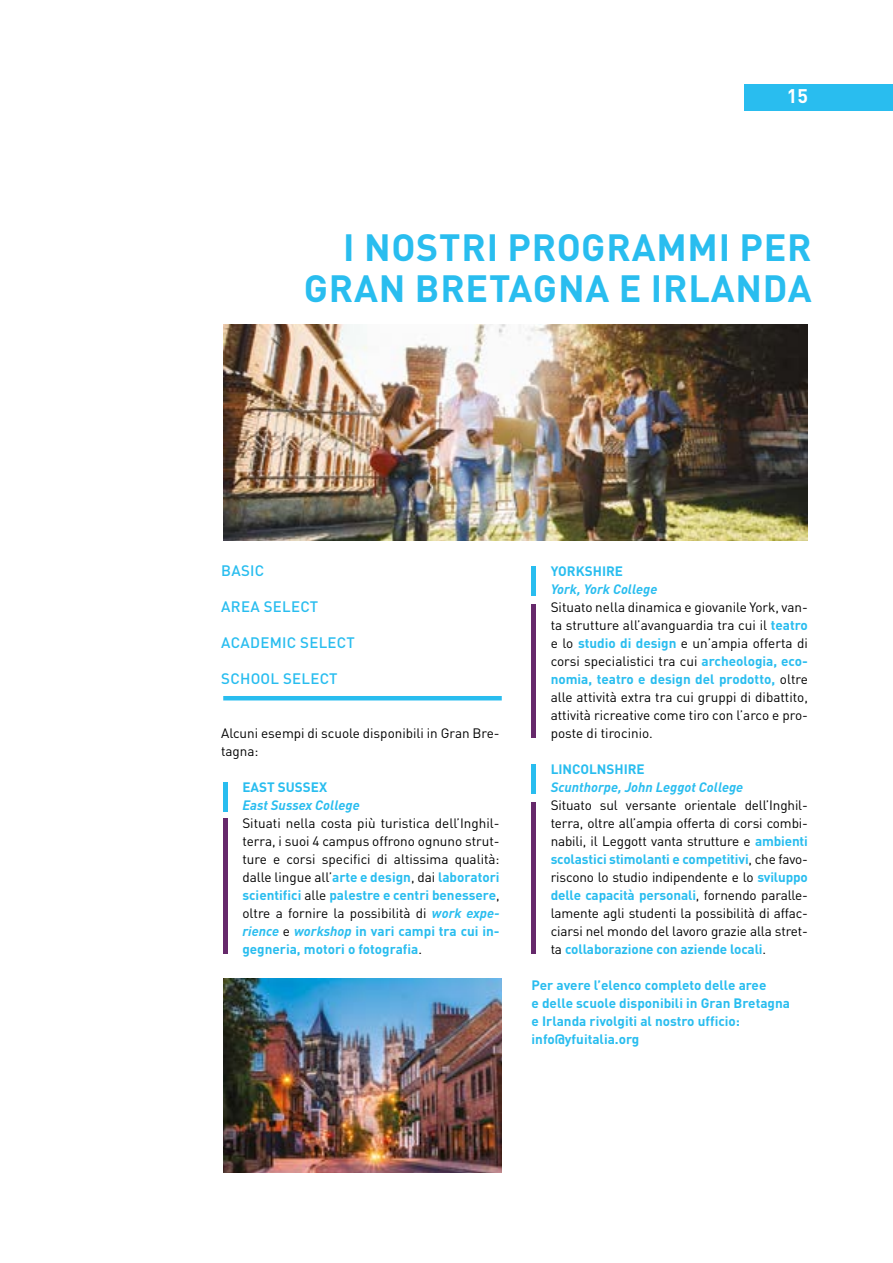
<style>
.page{position:relative;width:893px;height:1263px;background:#fff}
.page>*{position:absolute;margin:0;border:0;box-sizing:border-box;transform-origin:0 0}
.t1{font:700 37.5px/40.5px "DIN Pro";letter-spacing:.02em;color:#29bdef;text-align:right}
.t2{font:700 19.5px "DIN Pro";color:#fff}
.t3{font:500 15px "DIN Pro";letter-spacing:.02em;color:#29bdef}
.t4{font:13.5px/18px "DIN Pro";color:#000;text-align:justify}
.t5{font:700 13.5px/18px "DIN Pro";color:#29bdef}
.t6{font:italic 700 13.5px "DIN Pro";color:#29bdef}
.s1{font-weight:700;color:#29bdef}
.s2{font-weight:700;font-style:italic;color:#29bdef}
</style>
<div class="page">
<div style="left:744px;top:84px;width:149px;height:26px;background:#29bdef"></div>
<hr style="left:223px;top:818px;width:4px;height:136px;background:#66296b">
<div style="left:223px;top:782px;width:5px;height:29px;background:#29bdef"></div>
<div style="left:531px;top:764px;width:5px;height:29px;background:#29bdef"></div>
<div style="left:531px;top:566px;width:5px;height:29px;background:#29bdef"></div>
<div style="left:531px;top:802px;width:5px;height:152px;background:#66296b"></div>
<div style="left:531px;top:604px;width:5px;height:134px;background:#66296b"></div>
<img style="left:223px;top:324px;width:585px;height:216px">
<hr style="left:223px;top:696px;width:279px;height:4px;background:#29bdef">
<img style="left:223px;top:978px;width:279px;height:195px">
<h2 class="t2" style="left:787px;top:80px;width:23px">15</h2>
<h1 class="t1" style="left:304px;top:223px;width:510px">I NOSTRI PROGRAMMI PER<br>GRAN BRETAGNA E IRLANDA</h1>
<p class="t3" style="left:221px;top:558px;width:45px">BASIC</p>
<p class="t3" style="left:221px;top:594px;width:98px">AREA SELECT</p>
<p class="t3" style="left:221px;top:630px;width:135px">ACADEMIC SELECT</p>
<p class="t3" style="left:221px;top:666px;width:118px">SCHOOL SELECT</p>
<p class="t4" style="left:221px;top:724px;width:280px">Alcuni esempi di scuole disponibili in Gran Bre&shy;tagna:</p>
<p class="t5" style="left:242px;top:777px;width:86px">EAST SUSSEX</p>
<p class="t6" style="left:242px;top:794px;width:119px">East Sussex College</p>
<p class="t4" style="left:242px;top:814px;width:259px">Situati nella costa più turistica dell’Inghil&shy;terra, i suoi 4 campus offrono ognuno strut&shy;ture e corsi specifici di altissima qualità: dalle lingue all’<span class="s1">arte e design</span>, dai <span class="s1">laboratori scientifici</span> alle <span class="s1">palestre e centri benessere</span>, oltre a fornire la possibilità di <span class="s2">work expe&shy;rience</span> e <span class="s2">workshop</span> <span class="s1">in vari campi tra cui in&shy;gegneria, motori o fotografia</span>.</p>
<p class="t5" style="left:551px;top:560px;width:74px">YORKSHIRE</p>
<p class="t6" style="left:551px;top:578px;width:108px">York, York College</p>
<p class="t4" style="left:551px;top:598px;width:259px">Situato nella dinamica e giovanile York, van&shy;ta strutture all’avanguardia tra cui il <span class="s1">teatro </span>e lo <span class="s1">studio di design</span> e un’ampia offerta di corsi specialistici tra cui <span class="s1">archeologia, eco&shy;nomia, teatro e design del prodotto,</span> oltre alle attività extra tra cui gruppi di dibattito, attività ricreative come tiro con l’arco e pro&shy;poste di tirocinio.</p>
<p class="t5" style="left:551px;top:758px;width:96px">LINCOLNSHIRE</p>
<p class="t6" style="left:551px;top:776px;width:194px">Scunthorpe, John Leggot College</p>
<p class="t4" style="left:551px;top:795px;width:259px">Situato sul versante orientale dell’Inghil&shy;terra, oltre all’ampia offerta di corsi combi&shy;nabili, il Leggott vanta strutture e <span class="s1">ambienti scolastici stimolanti e competitivi</span>, che favo&shy;riscono lo studio indipendente e lo <span class="s1">sviluppo delle capacità personali</span>, fornendo paralle&shy;lamente agli studenti la possibilità di affac&shy;ciarsi nel mondo del lavoro grazie alla stret&shy;ta <span class="s1">collaborazione con aziende locali</span>.</p>
<p class="t5" style="left:532px;top:974px;width:260px">Per avere l’elenco completo delle aree<br>e delle scuole disponibili in Gran Bretagna e Irlanda rivolgiti al nostro ufficio: info@yfuitalia.org</p>
</div>
